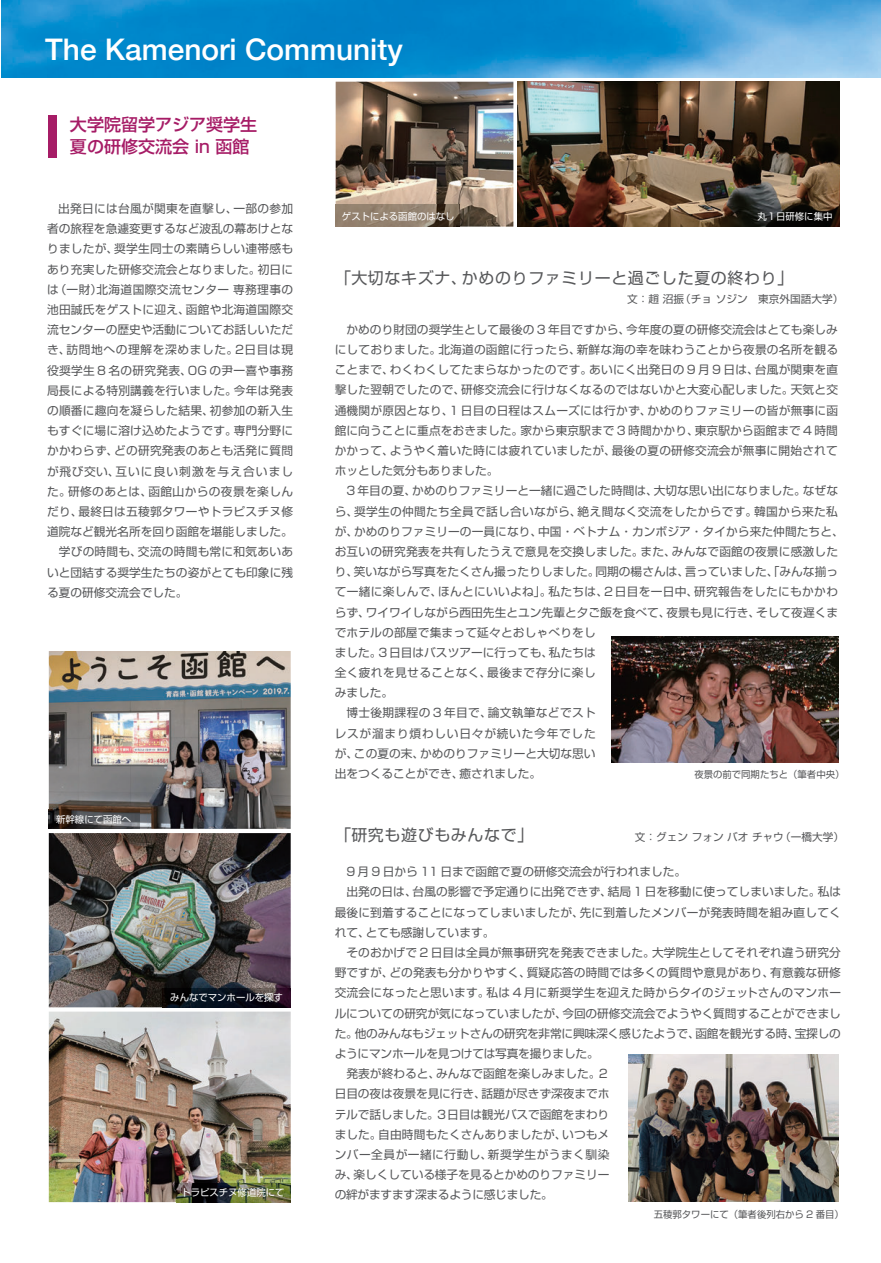
<style>
.page{position:relative;width:881px;height:1263px;background:#fff}
.page>*{position:absolute;margin:0;border:0;box-sizing:border-box;transform-origin:0 0}
.t1{font:500 29.7px "Helvetica Neue";color:#fff}
.t2{font:500 16.95px/22.4px "Shin Go Pro";color:#a61c66}
.t3{font:15.9px "Shin Go Pro";letter-spacing:.04em;color:#57585a}
.t4{font:11.7px/20.2px "Shin Go Pro";letter-spacing:.01em;color:#57585a;text-align:justify}
.t5{font:11.7px "Shin Go Pro";letter-spacing:-.02em;color:#57585a}
.t6{font:11.7px "Shin Go Pro";letter-spacing:-.01em;color:#57585a}
.t7{font:11.7px "Shin Go Pro";letter-spacing:.035em;color:#57585a}
.t8{font:11.7px "Shin Go Pro";letter-spacing:.04em;color:#57585a}
.t9{font:11.7px "Shin Go Pro";letter-spacing:.055em;color:#57585a}
.t10{font:11.7px "Shin Go Pro";letter-spacing:.03em;color:#57585a}
.t11{font:11.7px "Shin Go Pro";letter-spacing:.065em;color:#57585a}
.t12{font:11.7px "Shin Go Pro";letter-spacing:.09em;color:#57585a}
.t13{font:10.65px "Shin Go Pro";color:#57585a}
.t14{font:9.6px "Shin Go Pro";color:#fff}
.t15{font:9.6px "Shin Go Pro";color:#57585a}
</style>
<div class="page">
<img style="left:1px;top:0;width:879px;height:77px">
<div style="left:48px;top:115px;width:8px;height:42px;background:#a61c66"></div>
<img style="left:611px;top:636px;width:227px;height:126px">
<img style="left:628px;top:1054px;width:210px;height:147px">
<img style="left:49px;top:651px;width:241px;height:178px">
<img style="left:49px;top:833px;width:241px;height:174px">
<img style="left:49px;top:1011px;width:241px;height:191px">
<img style="left:517px;top:82px;width:321px;height:145px">
<img style="left:335px;top:82px;width:178px;height:145px">
<img style="left:335px;top:205px;width:124px;height:22px">
<img style="left:49px;top:810px;width:90px;height:19px">
<img style="left:162px;top:988px;width:128px;height:19px">
<img style="left:176px;top:1183px;width:114px;height:19px">
<h1 class="t1" style="left:45px;top:25px;width:359px">The Kamenori Community</h1>
<h2 class="t2" style="left:70px;top:111px;width:206px">大学院留学アジア奨学生　夏の研修交流会 in 函館</h2>
<p class="t4" style="left:58px;top:197px;width:236px">出発日には台風が関東を直撃し、一部の参加</p>
<p class="t4" style="left:47px;top:217px;width:247px">者の旅程を急遽変更するなど波乱の幕あけとな</p>
<p class="t4" style="left:47px;top:237px;width:247px">りましたが、奨学生同士の素晴らしい連帯感も</p>
<p class="t4" style="left:47px;top:258px;width:247px">あり充実した研修交流会となりました。初日に</p>
<p class="t7" style="left:47px;top:280px;width:247px">は（一財）北海道国際交流センター 専務理事の</p>
<p class="t4" style="left:47px;top:298px;width:247px">池田誠氏をゲストに迎え、函館や北海道国際交</p>
<p class="t4" style="left:47px;top:318px;width:247px">流センターの歴史や活動についてお話しいただ</p>
<p class="t9" style="left:47px;top:340px;width:247px">き、訪問地への理解を深めました。2日目は現</p>
<p class="t4" style="left:47px;top:359px;width:247px">役奨学生 8 名の研究発表、OG の尹一喜や事務</p>
<p class="t4" style="left:47px;top:379px;width:247px">局長による特別講義を行いました。今年は発表</p>
<p class="t4" style="left:47px;top:399px;width:247px">の順番に趣向を凝らした結果、初参加の新入生</p>
<p class="t4" style="left:47px;top:419px;width:247px">もすぐに場に溶け込めたようです。専門分野に</p>
<p class="t4" style="left:47px;top:439px;width:247px">かかわらず、どの研究発表のあとも活発に質問</p>
<p class="t12" style="left:47px;top:462px;width:247px">が飛び交い、互いに良い刺激を与え合いまし</p>
<p class="t7" style="left:47px;top:482px;width:247px">た。研修のあとは、函館山からの夜景を楽しん</p>
<p class="t4" style="left:47px;top:500px;width:247px">だり、最終日は五稜郭タワーやトラピスチヌ修</p>
<p class="t4" style="left:47px;top:520px;width:247px">道院など観光名所を回り函館を堪能しました。</p>
<p class="t4" style="left:59px;top:540px;width:236px">学びの時間も、交流の時間も常に和気あいあ</p>
<p class="t4" style="left:47px;top:561px;width:247px">いと団結する奨学生たちの姿がとても印象に残</p>
<p class="t4" style="left:47px;top:581px;width:142px">る夏の研修交流会でした。</p>
<p class="t14" style="left:56px;top:811px;width:77px">新幹線にて函館へ</p>
<p class="t14" style="left:170px;top:989px;width:114px">みんなでマンホールを探す</p>
<p class="t14" style="left:181px;top:1184px;width:105px">トラピスチヌ修道院にて</p>
<p class="t14" style="left:342px;top:208px;width:114px">ゲストによる函館のはなし</p>
<p class="t14" style="left:757px;top:208px;width:77px">丸１日研修に集中</p>
<h3 class="t3" style="left:335px;top:265px;width:459px">「大切なキズナ、かめのりファミリーと過ごした夏の終わり」</h3>
<p class="t13" style="left:627px;top:290px;width:217px">文：趙 沼振（チョ ソジン　東京外国語大学）</p>
<p class="t4" style="left:334px;top:318px;width:505px;text-indent:12px">かめのり財団の奨学生として最後の 3 年目ですから、今年度の夏の研修交流会はとても楽しみにしておりました。北海道の函館に行ったら、新鮮な海の幸を味わうことから夜景の名所を観ることまで、わくわくしてたまらなかったのです。あいにく出発日の 9 月 9 日は、台風が関東を直撃した翌朝でしたので、研修交流会に行けなくなるのではないかと大変心配しました。天気と交通機関が原因となり、1 日目の日程はスムーズには行かず、かめのりファミリーの皆が無事に函館に向うことに重点をおきました。家から東京駅まで 3 時間かかり、東京駅から函館まで 4 時間かかって、ようやく着いた時には疲れていましたが、最後の夏の研修交流会が無事に開始されてホッとした気分もありました。</p>
<p class="t4" style="left:346px;top:479px;width:493px">3 年目の夏、かめのりファミリーと一緒に過ごした時間は、大切な思い出になりました。なぜな</p>
<p class="t4" style="left:334px;top:499px;width:504px">ら、奨学生の仲間たち全員で話し合いながら、絶え間なく交流をしたからです。韓国から来た私</p>
<p class="t4" style="left:334px;top:520px;width:510px">が、かめのりファミリーの一員になり、中国・ベトナム・カンボジア・タイから来た仲間たちと、</p>
<p class="t4" style="left:334px;top:540px;width:504px">お互いの研究発表を共有したうえで意見を交換しました。また、みんなで函館の夜景に感激した</p>
<p class="t4" style="left:334px;top:560px;width:504px">り、笑いながら写真をたくさん撮ったりしました。同期の楊さんは、言っていました、「みんな揃っ</p>
<p class="t4" style="left:334px;top:580px;width:504px">て一緒に楽しんで、ほんとにいいよね」。私たちは、2日目を一日中、研究報告をしたにもかかわ</p>
<p class="t4" style="left:334px;top:600px;width:505px">らず、ワイワイしながら西田先生とユン先輩と夕ご飯を食べて、夜景も見に行き、そして夜遅くま</p>
<p class="t4" style="left:334px;top:621px;width:262px">でホテルの部屋で集まって延々とおしゃべりをし</p>
<p class="t4" style="left:334px;top:641px;width:262px">ました。3日目はバスツアーに行っても、私たちは</p>
<p class="t7" style="left:334px;top:663px;width:262px">全く疲れを見せることなく、最後まで存分に楽し</p>
<p class="t4" style="left:334px;top:681px;width:60px">みました。</p>
<p class="t10" style="left:346px;top:703px;width:251px">博士後期課程の 3 年目で、論文執筆などでスト</p>
<p class="t11" style="left:334px;top:724px;width:262px">レスが溜まり煩わしい日々が続いた今年でした</p>
<p class="t4" style="left:334px;top:742px;width:262px">が、この夏の末、かめのりファミリーと大切な思い</p>
<p class="t4" style="left:334px;top:762px;width:208px">出をつくることができ、癒されました。</p>
<p class="t15" style="left:694px;top:766px;width:152px">夜景の前で同期たちと（筆者中央）</p>
<h3 class="t3" style="left:335px;top:822px;width:200px">「研究も遊びもみんなで」</h3>
<p class="t4" style="left:346px;top:860px;width:341px">9 月 9 日から 11 日まで函館で夏の研修交流会が行われました。</p>
<p class="t4" style="left:346px;top:880px;width:496px">出発の日は、台風の影響で予定通りに出発できず、結局 1 日を移動に使ってしまいました。私は</p>
<p class="t4" style="left:334px;top:900px;width:507px">最後に到着することになってしまいましたが、先に到着したメンバーが発表時間を組み直してく</p>
<p class="t4" style="left:334px;top:921px;width:161px">れて、とても感謝しています。</p>
<p class="t4" style="left:346px;top:941px;width:496px">そのおかげで 2 日目は全員が無事研究を発表できました。大学院生としてそれぞれ違う研究分</p>
<p class="t4" style="left:334px;top:961px;width:507px">野ですが、どの発表も分かりやすく、質疑応答の時間では多くの質問や意見があり、有意義な研修</p>
<p class="t4" style="left:334px;top:981px;width:507px">交流会になったと思います。私は 4 月に新奨学生を迎えた時からタイのジェットさんのマンホー</p>
<p class="t6" style="left:334px;top:1003px;width:507px">ルについての研究が気になっていましたが、今回の研修交流会でようやく質問することができまし</p>
<p class="t5" style="left:334px;top:1024px;width:507px">た。他のみんなもジェットさんの研究を非常に興味深く感じたようで、函館を観光する時、宝探しの</p>
<p class="t5" style="left:334px;top:1044px;width:265px">ようにマンホールを見つけては写真を撮りました。</p>
<p class="t4" style="left:346px;top:1062px;width:264px">発表が終わると、みんなで函館を楽しみました。２</p>
<p class="t4" style="left:334px;top:1082px;width:276px">日目の夜は夜景を見に行き、話題が尽きず深夜までホ</p>
<p class="t6" style="left:334px;top:1104px;width:276px">テルで話しました。３日目は観光バスで函館をまわり</p>
<p class="t4" style="left:334px;top:1123px;width:276px">ました。自由時間もたくさんありましたが、いつもメ</p>
<p class="t8" style="left:334px;top:1145px;width:276px">ンバー全員が一緒に行動し、新奨学生がうまく馴染</p>
<p class="t4" style="left:334px;top:1163px;width:276px">み、楽しくしている様子を見るとかめのりファミリー</p>
<p class="t5" style="left:334px;top:1185px;width:219px">の絆がますます深まるように感じました。</p>
<p class="t13" style="left:634px;top:828px;width:210px">文：グェン フォン バオ チャウ（一橋大学）</p>
<p class="t15" style="left:653px;top:1206px;width:191px">五稜郭タワーにて（筆者後列右から 2 番目）</p>
</div>
